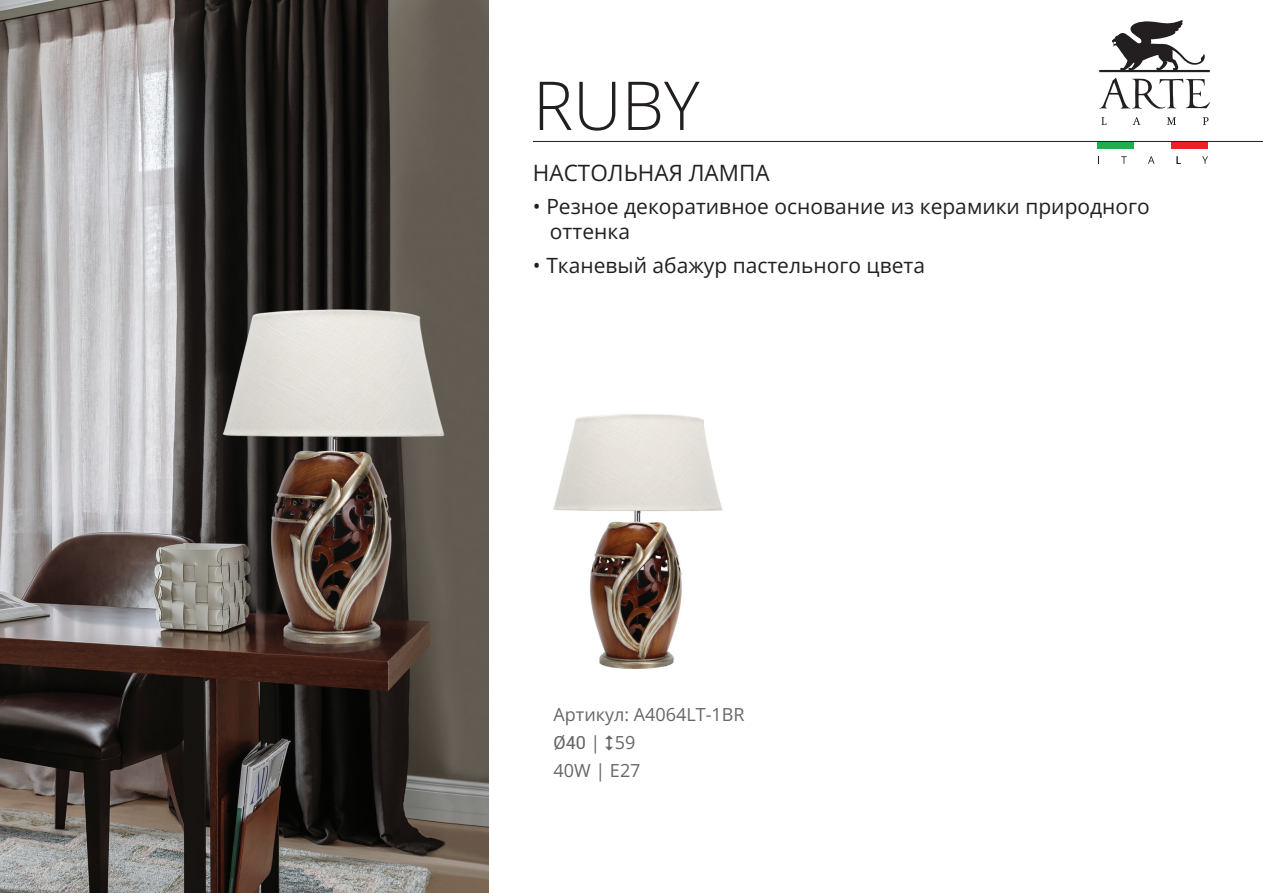
<style>
.page{position:relative;width:1263px;height:893px;background:#fff}
.page>*{position:absolute;margin:0;border:0;box-sizing:border-box;transform-origin:0 0}
.t1{font:300 67.5px "Open Sans";color:#231f20}
.t2{font:22.5px "Open Sans";color:#231f20}
.t3{font:21px/25.2px "Open Sans";color:#231f20}
.t4{font:18px/27.9px "Open Sans";color:#656666}
</style>
<div class="page">
<div style="left:1097px;top:141px;width:37px;height:7px;background:#20ae4b"></div>
<div style="left:1171px;top:141px;width:36px;height:7px;background:#ee2026"></div>
<svg style="left:1121px;top:156px;width:6px;height:8px"></svg>
<svg style="left:1148px;top:156px;width:6px;height:8px"></svg>
<svg style="left:1099px;top:78px;width:111px;height:31px"></svg>
<svg style="left:1099px;top:20px;width:111px;height:52px"></svg>
<svg style="left:1101px;top:117px;width:5px;height:8px"></svg>
<svg style="left:1133px;top:117px;width:7px;height:8px"></svg>
<svg style="left:1167px;top:117px;width:9px;height:8px"></svg>
<svg style="left:1203px;top:117px;width:5px;height:8px"></svg>
<svg style="left:1202px;top:156px;width:6px;height:8px"></svg>
<hr style="left:533px;top:141px;width:730px;height:1px;background:#231f20">
<img style="left:553px;top:414px;width:170px;height:255px">
<img style="left:0;top:0;width:489px;height:893px">
<h1 class="t1" style="left:533px;top:59px;width:168px">RUBY</h1>
<p class="t2" style="left:533px;top:157px;width:238px">НАСТОЛЬНАЯ ЛАМПА</p>
<p class="t3" style="left:550px;top:193px;width:601px;text-indent:-17px">• Резное декоративное основание из керамики природного оттенка</p>
<p class="t3" style="left:533px;top:252px;width:394px">• Тканевый абажур пастельного цвета</p>
<p class="t4" style="left:553px;top:700px;width:193px">Артикул: A4064LT-1BR</p>
<p class="t4" style="left:553px;top:728px;width:89px">➢✔ | 59<br>40W | E27</p>
</div>
